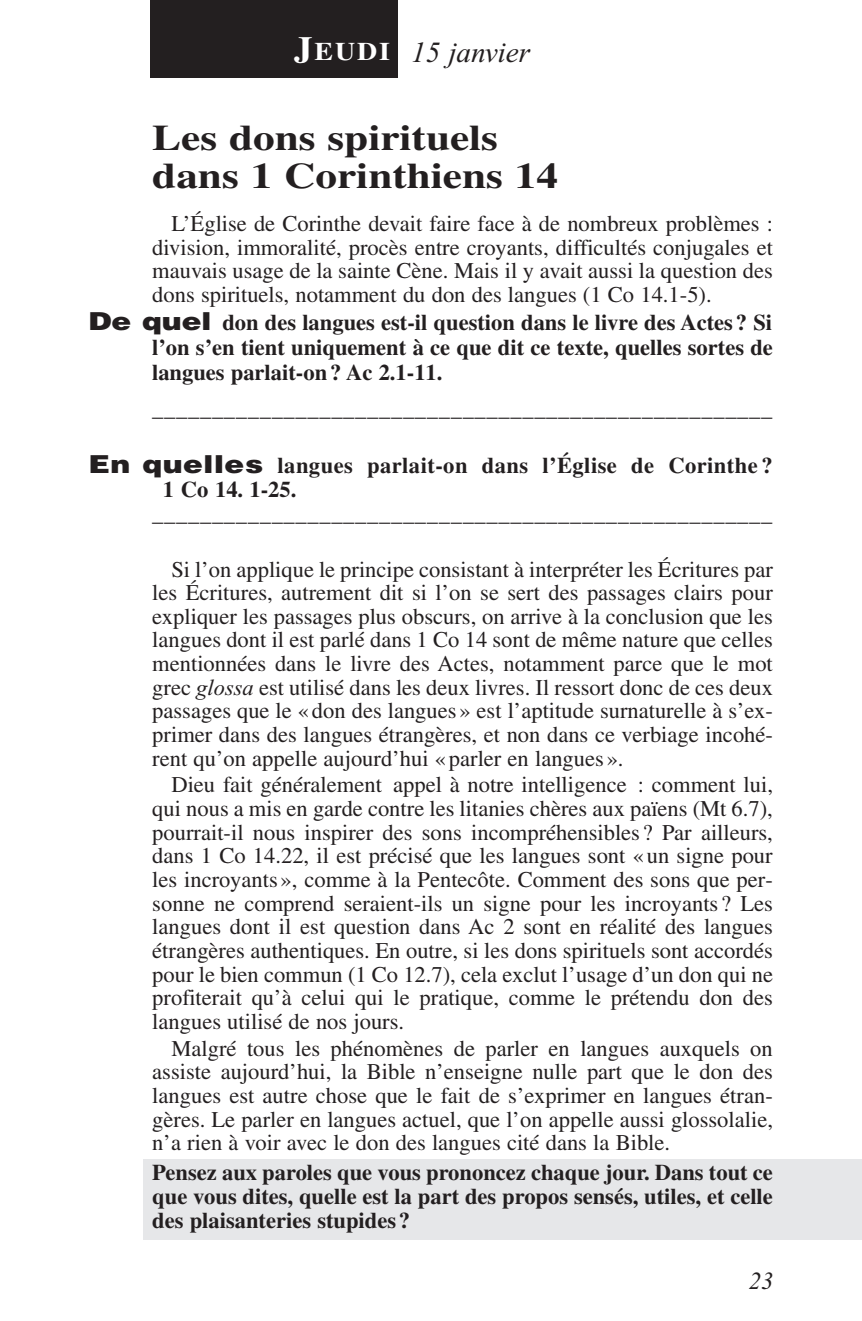
<style>
.page{position:relative;width:862px;height:1321px;background:#fff}
.page>*{position:absolute;margin:0;border:0;box-sizing:border-box;transform-origin:0 0}
.t1{font:700 36px/38.2px "Times LT Std";color:#231f20;scale:1.2 1}
.t2{font:italic 29.25px "Times New Roman";color:#231f20}
.t3{font:italic 24.75px "Times New Roman";color:#231f20}
.t4{font:22.5px/23.6px "Times LT Std";color:#231f20;text-align:justify}
.t5{font:700 22.5px/24.8px "Times LT Std";color:#231f20;text-align:justify}
.t6{font:700 22.5px/24.8px "Times LT Std";letter-spacing:.02em;color:#231f20}
.s1{font-family:"Times LT Std";font-weight:700;font-style:normal;font-size:33.75px;color:#fff}
.s2{font-family:"Times LT Std";font-weight:700;font-style:normal;font-size:25.2px;color:#fff}
.s3{font-family:"Helvetica";font-weight:900;font-size:24.75px}
.s4{font-family:"Times New Roman";font-style:italic}
</style>
<div class="page">
<div style="left:143px;top:1159px;width:718px;height:80px;background:#e6e7e9"></div>
<div style="left:150px;top:0;width:248px;height:78px;background:#231f20"></div>
<h2 class="t2" style="left:294px;top:42px;width:237px"><span class="s1">J</span><span class="s2">EUDI</span> 15 janvier</h2>
<h1 class="t1" style="left:152px;top:122px;width:339px">Les dons spirituels dans 1 Corinthiens 14</h1>
<p class="t4" style="left:152px;top:214px;width:621px;text-indent:19px">L’Église de Corinthe devait faire face à de nombreux problèmes : division, immoralité, procès entre croyants, difficultés conjugales et mauvais usage de la sainte Cène. Mais il y avait aussi la question des dons spirituels, notamment du don des langues (1 Co 14.1-5).</p>
<p class="t5" style="left:152px;top:312px;width:622px;text-indent:-64px"><span class="s3">De quel</span> don des langues est-il question dans le livre des Actes ? Si l’on s’en tient uniquement à ce que dit ce texte, quelles sortes de langues parlait-on ? Ac 2.1-11.</p>
<p class="t4" style="left:152px;top:399px;width:621px">____________________________________________________</p>
<p class="t6" style="left:163px;top:455px;width:611px;text-indent:-74px"><span class="s3">En quelles</span> langues parlait-on dans l’Église de Corinthe ?<br>1 Co 14. 1-25.</p>
<p class="t4" style="left:152px;top:504px;width:621px">____________________________________________________</p>
<p class="t4" style="left:152px;top:559px;width:622px;text-indent:19px">Si l’on applique le principe consistant à interpréter les Écritures par les Écritures, autrement dit si l’on se sert des passages clairs pour expliquer les passages plus obscurs, on arrive à la conclusion que les langues dont il est parlé dans 1 Co 14 sont de même nature que celles mentionnées dans le livre des Actes, notamment parce que le mot grec <span class="s4">glossa</span> est utilisé dans les deux livres. Il ressort donc de ces deux passages que le « don des langues » est l’aptitude surnaturelle à s’ex&shy;primer dans des langues étrangères, et non dans ce verbiage incohé&shy;rent qu’on appelle aujourd’hui « parler en langues ».</p>
<p class="t4" style="left:152px;top:775px;width:622px;text-indent:19px">Dieu fait généralement appel à notre intelligence : comment lui, qui nous a mis en garde contre les litanies chères aux païens (Mt 6.7), pourrait-il nous inspirer des sons incompréhensibles ? Par ailleurs, dans 1 Co 14.22, il est précisé que les langues sont « un signe pour les incroyants », comme à la Pentecôte. Comment des sons que per&shy;sonne ne comprend seraient-ils un signe pour les incroyants ? Les langues dont il est question dans Ac 2 sont en réalité des langues étrangères authentiques. En outre, si les dons spirituels sont accordés pour le bien commun (1 Co 12.7), cela exclut l’usage d’un don qui ne profiterait qu’à celui qui le pratique, comme le prétendu don des langues utilisé de nos jours.</p>
<p class="t4" style="left:152px;top:1038px;width:621px;text-indent:19px">Malgré tous les phénomènes de parler en langues auxquels on assiste aujourd’hui, la Bible n’enseigne nulle part que le don des langues est autre chose que le fait de s’exprimer en langues étran&shy;gères. Le parler en langues actuel, que l’on appelle aussi glossolalie, n’a rien à voir avec le don des langues cité dans la Bible.</p>
<p class="t5" style="left:152px;top:1162px;width:621px;line-height:23.6px">Pensez aux paroles que vous prononcez chaque jour. Dans tout ce que vous dites, quelle est la part des propos sensés, utiles, et celle des plaisanteries stupides?</p>
<p class="t3" style="left:748px;top:1271px;width:26px">23</p>
</div>
